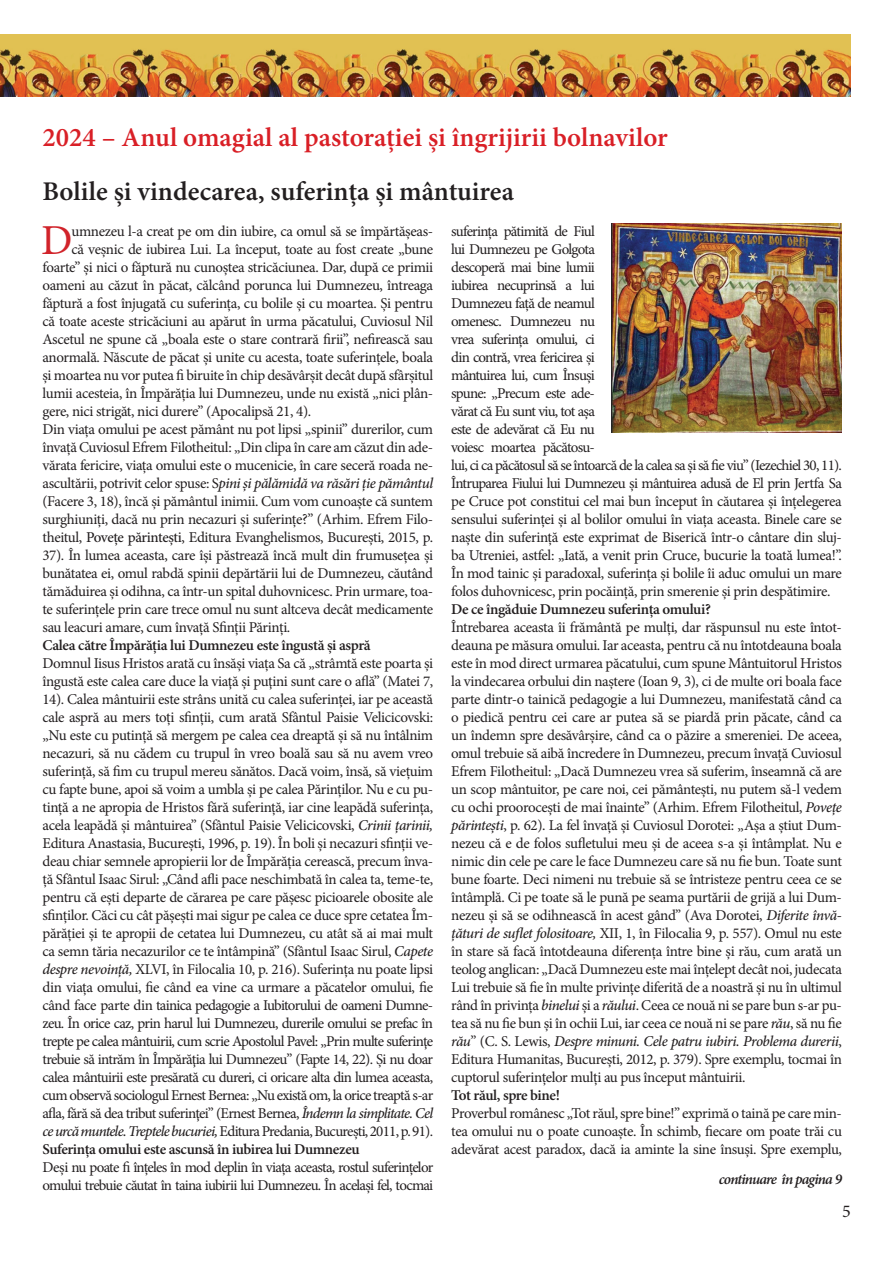
<style>
.page{position:relative;width:893px;height:1263px;background:#fff}
.page>*{position:absolute;margin:0;border:0;box-sizing:border-box;transform-origin:0 0}
.t1{font:42.75px "Minion Pro";color:#d1232a}
.t2{font:600 27px "Minion Pro";color:#d91f26}
.t3{font:600 27px "Minion Pro";color:#231f20}
.t4{font:18px "Minion Pro";color:#231f20}
.t5{font:15px/18px "Minion Pro";letter-spacing:-.03em;color:#231f20;text-align:justify}
.t6{font:15px/18px "Minion Pro";letter-spacing:-.05em;color:#231f20}
.t7{font:600 15px "Minion Pro";letter-spacing:-.025em;color:#231f20}
.t8{font:italic 500 15px "Minion Pro";letter-spacing:-.03em;color:#231f20}
.t9{font:italic 600 15px "Minion Pro";letter-spacing:-.06em;color:#231f20}
.s1{font-weight:500;font-style:italic}
.s2{font-weight:400;font-style:normal}
.s3{font-weight:500}
.s4{font-weight:600}
</style>
<div class="page">
<img style="left:0;top:34px;width:850px;height:63px">
<img style="left:612px;top:224px;width:229px;height:208px">
<h2 class="t2" style="left:43px;top:118px;width:627px">2024 – Anul omagial al pastorației și îngrijirii bolnavilor</h2>
<h2 class="t3" style="left:43px;top:172px;width:473px">Bolile și vindecarea, suferința și mântuirea</h2>
<h1 class="t1" style="left:41px;top:211px;width:33px">D</h1>
<p class="t5" style="left:71px;top:222px;width:363px">umnezeu l-a creat pe om din iubire, ca omul să se împărtășeas-</p>
<p class="t5" style="left:451px;top:222px;width:392px;text-align:left">suferința pătimită de Fiul<br>lui Dumnezeu pe Golgota<br>descoperă mai bine lumii<br>iubirea necuprinsă a lui<br>Dumnezeu față de neamul<br>omenesc. Dumnezeu nu<br>vrea suferința omului, ci<br>din contră, vrea fericirea și<br>mântuirea lui, cum Însuși<br>spune: „Precum este ade-<br>vărat că Eu sunt viu, tot aşa<br>este de adevărat că Eu nu<br>voiesc moartea păcătosu-<br>lui, ci ca păcătosul să se întoarcă de la calea sa şi să fie viu” (Iezechiel 30, 11).<br>Întruparea Fiului lui Dumnezeu și mântuirea adusă de El prin Jertfa Sa pe Cruce pot constitui cel mai bun început în căutarea și înțelegerea sensului suferinței și al bolilor omului în viața aceasta. Binele care se naște din suferință este exprimat de Biserică într-o cântare din sluj&shy;ba Utreniei, astfel: „Iată, a venit prin Cruce, bucurie la toată lumea!”.<br>În mod tainic și paradoxal, suferința și bolile îi aduc omului un mare folos duhovnicesc, prin pocăință, prin smerenie și prin despătimire.</p>
<p class="t7" style="left:451px;top:598px;width:261px">De ce îngăduie Dumnezeu suferința omului?</p>
<p class="t5" style="left:451px;top:618px;width:392px">Întrebarea aceasta îi frământă pe mulți, dar răspunsul nu este întot&shy;deauna pe măsura omului. Iar aceasta, pentru că nu întotdeauna boala este în mod direct urmarea păcatului, cum spune Mântuitorul Hristos la vindecarea orbului din naștere (Ioan 9, 3), ci de multe ori boala face parte dintr-o tainică pedagogie a lui Dumnezeu, manifestată când ca o piedică pentru cei care ar putea să se piardă prin păcate, când ca un îndemn spre desăvârșire, când ca o păzire a smereniei. De aceea, omul trebuie să aibă încredere în Dumnezeu, precum învață Cuviosul Efrem Filotheitul: „Dacă Dumnezeu vrea să suferim, înseamnă că are un scop mântuitor, pe care noi, cei pământești, nu putem să-l vedem cu ochi proorocești de mai înainte” (Arhim. Efrem Filotheitul, <span class="s1">Povețe părintești</span>, p. 62). La fel învață și Cuviosul Dorotei: „Așa a știut Dum&shy;nezeu că e de folos sufletului meu și de aceea s-a și întâmplat. Nu e nimic din cele pe care le face Dumnezeu care să nu fie bun. Toate sunt bune foarte. Deci nimeni nu trebuie să se întristeze pentru ceea ce se întâmplă. Ci pe toate să le pună pe seama purtării de grijă a lui Dum&shy;nezeu și să se odihnească în acest gând” (Ava Dorotei, <span class="s1">Diferite învă&shy;țături de suflet folositoare,</span> XII, 1, în Filocalia 9, p. 557). Omul nu este în stare să facă întotdeauna diferența între bine și rău, cum arată un teolog anglican: „Dacă Dumnezeu este mai înțelept decât noi, judecata Lui trebuie să fie în multe privințe diferită de a noastră și nu în ultimul rând în privința <span class="s1">binelui</span> și a <span class="s1">răului</span>. Ceea ce nouă ni se pare bun s-ar pu&shy;tea să nu fie bun și în ochii Lui, iar ceea ce nouă ni se pare <span class="s1">rău</span>, să nu fie <span class="s1">rău</span>” (C. S. Lewis, <span class="s1">Despre minuni. Cele patru iubiri. Problema durerii</span>, Editura Humanitas, București, 2012, p. 379). Spre exemplu, tocmai în cuptorul suferințelor mulți au pus început mântuirii.</p>
<p class="t7" style="left:451px;top:1084px;width:110px">Tot răul, spre bine!</p>
<p class="t5" style="left:451px;top:1104px;width:392px">Proverbul românesc „Tot răul, spre bine!” exprimă o taină pe care min&shy;tea omului nu o poate cunoaște. În schimb, fiecare om poate trăi cu adevărat acest paradox, dacă ia aminte la sine însuși. Spre exemplu,</p>
<p class="t9" style="left:719px;top:1168px;width:125px">continuare în pagina 9</p>
<p class="t5" style="left:71px;top:240px;width:363px">că veșnic de iubirea Lui. La început, toate au fost create „bune</p>
<p class="t5" style="left:43px;top:258px;width:392px">foarte” și nici o făptură nu cunoștea stricăciunea. Dar, după ce primii</p>
<p class="t5" style="left:43px;top:276px;width:392px">oameni au căzut în păcat, călcând porunca lui Dumnezeu, întreaga</p>
<p class="t5" style="left:43px;top:294px;width:392px">făptură a fost înjugată cu suferința, cu bolile și cu moartea. Și pentru</p>
<p class="t5" style="left:43px;top:312px;width:392px">că toate aceste stricăciuni au apărut în urma păcatului, Cuviosul Nil</p>
<p class="t5" style="left:43px;top:330px;width:392px">Ascetul ne spune că „boala este o stare contrară firii”, nefirească sau</p>
<p class="t5" style="left:43px;top:348px;width:392px">anormală. Născute de păcat și unite cu acesta, toate suferințele, boala</p>
<p class="t5" style="left:43px;top:366px;width:392px">și moartea nu vor putea fi biruite în chip desăvârșit decât după sfârșitul</p>
<p class="t5" style="left:42px;top:384px;width:392px">lumii acesteia, în Împărăția lui Dumnezeu, unde nu există „nici plân-</p>
<p class="t5" style="left:42px;top:402px;width:270px">gere, nici strigăt, nici durere” (Apocalipsă 21, 4).</p>
<p class="t5" style="left:42px;top:420px;width:392px">Din viața omului pe acest pământ nu pot lipsi „spinii” durerilor, cum</p>
<p class="t5" style="left:42px;top:438px;width:392px">învață Cuviosul Efrem Filotheitul: „Din clipa în care am căzut din ade-</p>
<p class="t5" style="left:42px;top:456px;width:392px">vărata fericire, viața omului este o mucenicie, în care seceră roada ne-</p>
<p class="t8" style="left:42px;top:473px;width:392px"><span class="s2">ascultării, potrivit celor spuse: S</span>pini și pălămidă va răsări ție pământul</p>
<p class="t5" style="left:42px;top:492px;width:392px">(Facere 3, 18), încă și pământul inimii. Cum vom cunoaște că suntem</p>
<p class="t5" style="left:42px;top:510px;width:392px">surghiuniți, dacă nu prin necazuri și suferințe?” (Arhim. Efrem Filo-</p>
<p class="t5" style="left:42px;top:528px;width:392px">theitul, <span class="s3">Povețe părintești</span>, Editura Evanghelismos, București, 2015, p.</p>
<p class="t5" style="left:42px;top:546px;width:392px">37). În lumea aceasta, care își păstrează încă mult din frumusețea și</p>
<p class="t5" style="left:42px;top:564px;width:392px">bunătatea ei, omul rabdă spinii depărtării lui de Dumnezeu, căutând</p>
<p class="t5" style="left:42px;top:582px;width:392px">tămăduirea și odihna, ca într-un spital duhovnicesc. Prin urmare, toa-</p>
<p class="t5" style="left:42px;top:600px;width:392px">te suferințele prin care trece omul nu sunt altceva decât medicamente</p>
<p class="t5" style="left:42px;top:618px;width:249px">sau leacuri amare, cum învață Sfinții Părinți.</p>
<p class="t7" style="left:42px;top:634px;width:330px">Calea către Împărăția lui Dumnezeu este îngustă și aspră</p>
<p class="t5" style="left:42px;top:654px;width:392px">Domnul Iisus Hristos arată cu însăși viața Sa că „strâmtă este poarta şi îngustă este calea care duce la viaţă şi puţini sunt care o află” (Matei 7, 14). Calea mântuirii este strâns unită cu calea suferinței, iar pe această cale aspră au mers toți sfinții, cum arată Sfântul Paisie Velicicovski: „Nu este cu putință să mergem pe calea cea dreaptă și să nu întâlnim necazuri, să nu cădem cu trupul în vreo boală sau să nu avem vreo suferință, să fim cu trupul mereu sănătos. Dacă voim, însă, să viețuim cu fapte bune, apoi să voim a umbla și pe calea Părinților. Nu e cu pu&shy;tință a ne apropia de Hristos fără suferință, iar cine leapădă suferința, acela leapădă și mântuirea” (Sfântul Paisie Velicicovski, <span class="s1">Crinii țarinii, </span>Editura Anastasia, București, 1996, p. 19). În boli și necazuri sfinții ve&shy;deau chiar semnele apropierii lor de Împărăția cerească, precum înva&shy;ță Sfântul Isaac Sirul: „Când afli pace neschimbată în calea ta, teme-te, pentru că ești departe de cărarea pe care pășesc picioarele obosite ale sfinților. Căci cu cât pășești mai sigur pe calea ce duce spre cetatea Îm&shy;părăției și te apropii de cetatea lui Dumnezeu, cu atât să ai mai mult ca semn tăria necazurilor ce te întâmpină” (Sfântul Isaac Sirul, <span class="s1">Capete despre nevoință,</span> XLVI, în Filocalia 10, p. 216). Suferința nu poate lipsi din viața omului, fie când ea vine ca urmare a păcatelor omului, fie când face parte din tainica pedagogie a Iubitorului de oameni Dumne&shy;zeu. În orice caz, prin harul lui Dumnezeu, durerile omului se prefac în trepte pe calea mântuirii, cum scrie Apostolul Pavel: „Prin multe suferinţe trebuie să intrăm în Împărăţia lui Dumnezeu” (Fapte 14, 22). Și nu doar calea mântuirii este presărată cu dureri, ci oricare alta din lumea aceasta, cum observă sociologul Ernest Bernea: „Nu există om, la orice treaptă s-ar afla, fără să dea tribut suferinţei” (Ernest Bernea, <span class="s1">Îndemn la simplitate. Cel ce urcă muntele. Treptele bucuriei,</span> Editura Predania, București, 2011, p. 91).<br><span class="s4">Suferința omului este ascunsă în iubirea lui Dumnezeu</span></p>
<p class="t6" style="left:42px;top:1158px;width:392px">Deși nu poate fi înțeles în mod deplin în viața aceasta, rostul suferințelor omului trebuie căutat în taina iubirii lui Dumnezeu. În același fel, tocmai</p>
<p class="t4" style="left:842px;top:1199px;width:10px">5</p>
</div>
